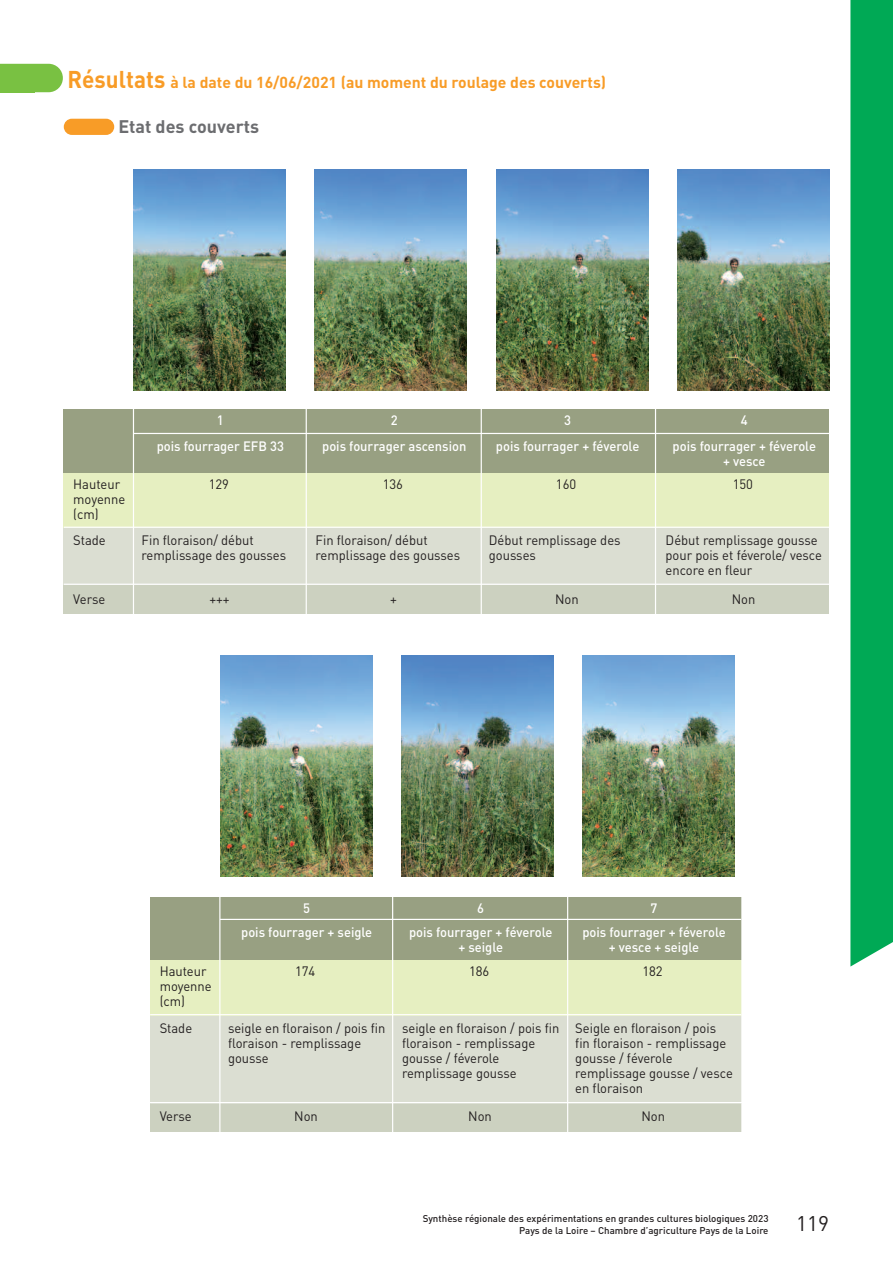
<style>
.page{position:relative;width:893px;height:1263px;background:#fff}
.page>*{position:absolute;margin:0;border:0;box-sizing:border-box;transform-origin:0 0}
.t1{font:21px "DIN";color:#231f20}
.t2{font:700 18px "DIN";color:#6c6d70}
.t3{font:700 15.75px "DIN";color:#f89c27}
.t4{font:13.5px/15px "DIN";color:#231f20;scale:.96 1}
.t5{font:500 13.5px/15px "DIN";color:#fff;text-align:center;scale:.96 1}
.t6{font:500 9.75px/11.7px "DIN";color:#231f20;text-align:right}
.s1{font-size:24px}
</style>
<div class="page">
<svg style="left:34px;top:64px;width:29px;height:28px"></svg>
<div style="left:0;top:64px;width:34px;height:28px;background:#79c142"></div>
<div style="left:850px;top:0;width:43px;height:966px;background:#00a955"></div>
<div style="left:64px;top:119px;width:50px;height:16px;background:#f89c27;border-radius:8px"></div>
<div style="left:64px;top:526px;width:765px;height:59px;background:#dbded2"></div>
<div style="left:64px;top:431px;width:765px;height:97px;background:#e6efc1"></div>
<div style="left:64px;top:410px;width:765px;height:63px;background:#98a082"></div>
<div style="left:64px;top:585px;width:765px;height:29px;background:#ccd1c0"></div>
<hr style="left:133px;top:409px;width:1px;height:206px;background:#fff">
<hr style="left:134px;top:433px;width:695px;height:1px;background:#fff">
<hr style="left:64px;top:527px;width:765px;height:1px;background:#fff">
<hr style="left:64px;top:584px;width:765px;height:1px;background:#fff">
<hr style="left:306px;top:409px;width:1px;height:206px;background:#fff">
<hr style="left:481px;top:409px;width:1px;height:206px;background:#fff">
<hr style="left:655px;top:409px;width:1px;height:206px;background:#fff">
<img style="left:134px;top:169px;width:152px;height:221px">
<img style="left:315px;top:169px;width:152px;height:221px">
<img style="left:496px;top:169px;width:152px;height:221px">
<img style="left:677px;top:169px;width:152px;height:221px">
<div style="left:150px;top:1013px;width:591px;height:89px;background:#dbded2"></div>
<div style="left:150px;top:918px;width:591px;height:97px;background:#e6efc1"></div>
<div style="left:150px;top:897px;width:591px;height:63px;background:#98a082"></div>
<div style="left:150px;top:1103px;width:591px;height:28px;background:#ccd1c0"></div>
<hr style="left:219px;top:896px;width:1px;height:237px;background:#fff">
<hr style="left:220px;top:919px;width:521px;height:1px;background:#fff">
<hr style="left:150px;top:1014px;width:591px;height:1px;background:#fff">
<hr style="left:392px;top:896px;width:1px;height:237px;background:#fff">
<hr style="left:567px;top:896px;width:1px;height:237px;background:#fff">
<img style="left:220px;top:655px;width:152px;height:221px">
<img style="left:583px;top:655px;width:151px;height:221px">
<img style="left:401px;top:655px;width:152px;height:221px">
<p class="t3" style="left:68px;top:73px;width:540px"><span class="s1">Résultats</span> à la date du 16/06/2021 (au moment du roulage des couverts)</p>
<h2 class="t2" style="left:118px;top:117px;width:142px">Etat des couverts</h2>
<p class="t5" style="left:217px;top:413px;width:9px">1</p>
<p class="t5" style="left:157px;top:438px;width:134px">pois fourrager EFB 33</p>
<p class="t5" style="left:391px;top:413px;width:9px">2</p>
<p class="t5" style="left:322px;top:438px;width:152px">pois fourrager ascension</p>
<p class="t5" style="left:564px;top:413px;width:9px">3</p>
<p class="t5" style="left:496px;top:438px;width:151px">pois fourrager + féverole</p>
<p class="t5" style="left:741px;top:413px;width:9px">4</p>
<p class="t5" style="left:673px;top:438px;width:151px">pois fourrager + féverole + vesce</p>
<p class="t4" style="left:383px;top:476px;width:23px">136</p>
<p class="t4" style="left:73px;top:476px;width:50px">Hauteur</p>
<p class="t4" style="left:209px;top:476px;width:23px">129</p>
<p class="t4" style="left:73px;top:491px;width:56px">moyenne (cm)</p>
<p class="t4" style="left:142px;top:533px;width:152px">Fin floraison/ début remplissage des gousses</p>
<p class="t4" style="left:556px;top:476px;width:23px">160</p>
<p class="t4" style="left:733px;top:476px;width:23px">150</p>
<p class="t4" style="left:316px;top:533px;width:152px">Fin floraison/ début remplissage des gousses</p>
<p class="t4" style="left:390px;top:591px;width:9px">+</p>
<p class="t4" style="left:489px;top:533px;width:139px">Début remplissage des gousses</p>
<p class="t4" style="left:555px;top:591px;width:26px">Non</p>
<p class="t4" style="left:666px;top:533px;width:164px">Début remplissage gousse pour pois et féverole/ vesce encore en fleur</p>
<p class="t4" style="left:73px;top:533px;width:35px">Stade</p>
<p class="t4" style="left:73px;top:591px;width:35px">Verse</p>
<p class="t4" style="left:732px;top:591px;width:26px">Non</p>
<p class="t4" style="left:209px;top:591px;width:23px">+++</p>
<p class="t5" style="left:303px;top:900px;width:9px">5</p>
<p class="t5" style="left:241px;top:924px;width:138px">pois fourrager + seigle</p>
<p class="t5" style="left:477px;top:900px;width:9px">6</p>
<p class="t5" style="left:409px;top:924px;width:151px">pois fourrager + féverole + seigle</p>
<p class="t5" style="left:651px;top:900px;width:9px">7</p>
<p class="t5" style="left:582px;top:924px;width:151px">pois fourrager + féverole + vesce + seigle</p>
<p class="t4" style="left:469px;top:964px;width:23px">186</p>
<p class="t4" style="left:642px;top:964px;width:23px">182</p>
<p class="t4" style="left:160px;top:964px;width:50px">Hauteur</p>
<p class="t4" style="left:295px;top:964px;width:23px">174</p>
<p class="t4" style="left:160px;top:979px;width:56px">moyenne (cm)</p>
<p class="t4" style="left:228px;top:1020px;width:165px">seigle en floraison / pois fin floraison - remplissage gousse</p>
<p class="t4" style="left:402px;top:1020px;width:165px">seigle en floraison / pois fin floraison - remplissage gousse / féverole remplissage gousse</p>
<p class="t4" style="left:468px;top:1109px;width:26px">Non</p>
<p class="t4" style="left:575px;top:1020px;width:166px">Seigle en floraison / pois fin floraison - remplissage gousse / féverole remplissage gousse / vesce en floraison</p>
<p class="t4" style="left:160px;top:1020px;width:35px">Stade</p>
<p class="t4" style="left:294px;top:1109px;width:26px">Non</p>
<p class="t4" style="left:160px;top:1109px;width:35px">Verse</p>
<p class="t4" style="left:641px;top:1109px;width:26px">Non</p>
<p class="t6" style="left:423px;top:1213px;width:347px">Synthèse régionale des expérimentations en grandes cultures biologiques 2023<br>Pays de la Loire – Chambre d’agriculture Pays de la Loire</p>
<h1 class="t1" style="left:796px;top:1211px;width:34px">119</h1>
</div>
